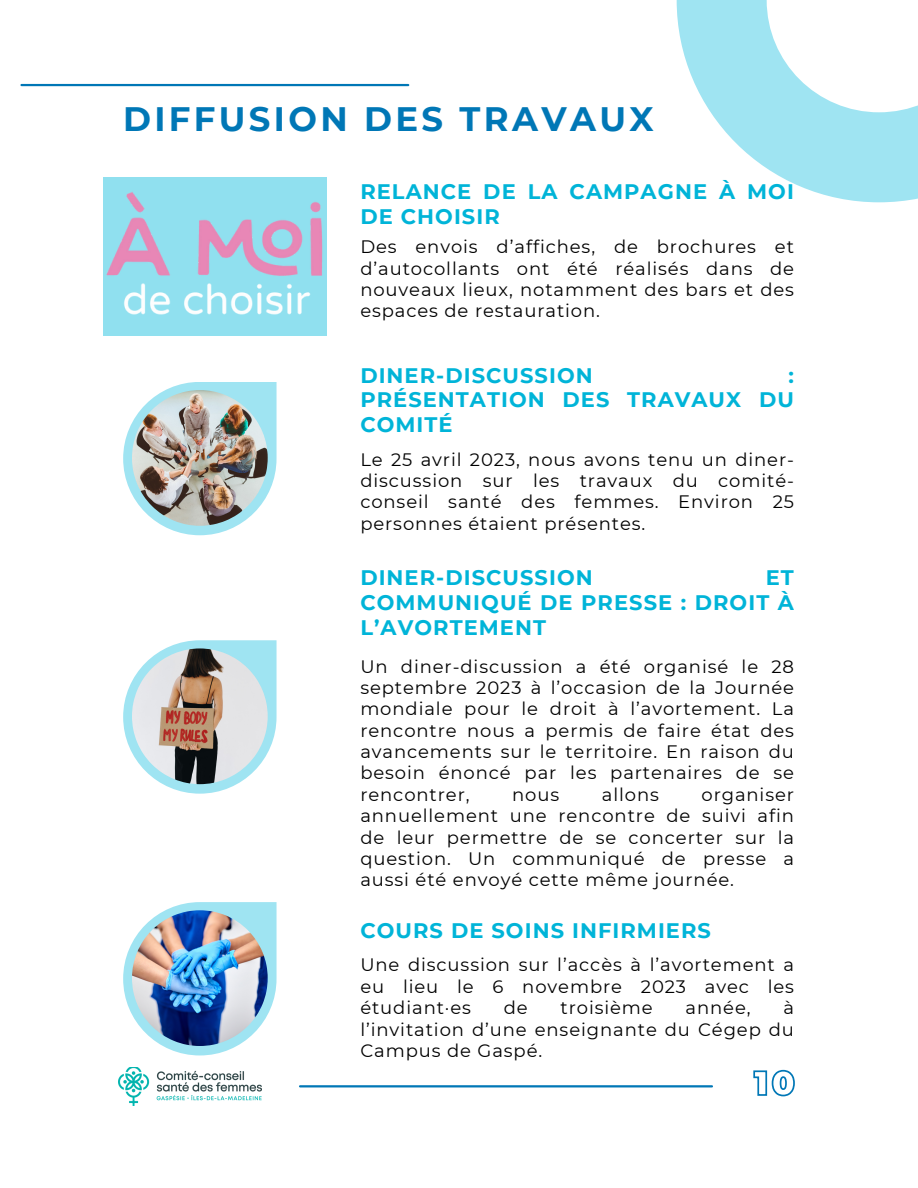
<style>
.page{position:relative;width:918px;height:1188px;background:#fff}
.page>*{position:absolute;margin:0;border:0;box-sizing:border-box;transform-origin:0 0}
.t1{font:700 33.9px "Montserrat";letter-spacing:.1em;color:#0077b6}
.t2{font:700 21px/24.8px "Montserrat";letter-spacing:.05em;color:#00b4d8;text-align:justify}
.t3{font:18px/21.3px "Montserrat";letter-spacing:.05em;color:#000;text-align:justify}
</style>
<div class="page">
<svg style="left:677px;top:0;width:241px;height:202px;fill:#9fe4f2"></svg>
<svg style="left:123px;top:640px;width:154px;height:154px"></svg>
<img style="left:132px;top:648px;width:136px;height:136px">
<svg style="left:123px;top:382px;width:154px;height:153px"></svg>
<img style="left:132px;top:390px;width:136px;height:136px">
<hr style="left:21px;top:84px;width:387px;height:2px;background:#0077b6">
<hr style="left:300px;top:1085px;width:412px;height:2px;background:#0077b6">
<img style="left:118px;top:1067px;width:143px;height:38px">
<svg style="left:123px;top:902px;width:154px;height:153px"></svg>
<img style="left:132px;top:910px;width:136px;height:136px">
<div style="left:103px;top:177px;width:224px;height:159px;background:#90e0ef"></div>
<img style="left:106px;top:192px;width:217px;height:123px">
<svg style="left:753px;top:1069px;width:42px;height:28px"></svg>
<h1 class="t1" style="left:123px;top:98px;width:532px">DIFFUSION DES TRAVAUX</h1>
<p class="t2" style="left:360px;top:179px;width:435px">RELANCE DE LA CAMPAGNE À MOI<br>DE CHOISIR</p>
<p class="t3" style="left:360px;top:236px;width:435px">Des envois d’affiches, de brochures et d’autocollants ont été réalisés dans de nouveaux lieux, notamment des bars et des espaces de restauration.</p>
<p class="t2" style="left:360px;top:363px;width:234px">DINER-DISCUSSION</p>
<p class="t2" style="left:360px;top:363px;width:435px;text-indent:428px">:<br>PRÉSENTATION DES TRAVAUX DU COMITÉ</p>
<p class="t3" style="left:360px;top:448px;width:435px">Le 25 avril 2023, nous avons tenu un diner&shy;discussion sur les travaux du comité&shy;conseil santé des femmes. Environ 25 personnes étaient présentes.</p>
<p class="t2" style="left:360px;top:565px;width:234px">DINER-DISCUSSION</p>
<p class="t2" style="left:360px;top:565px;width:435px;text-indent:405px">ET COMMUNIQUÉ DE PRESSE : DROIT À L’AVORTEMENT</p>
<p class="t3" style="left:360px;top:656px;width:435px">Un diner-discussion a été organisé le 28 septembre 2023 à l’occasion de la Journée mondiale pour le droit à l’avortement. La rencontre nous a permis de faire état des avancements sur le territoire. En raison du besoin énoncé par les partenaires de se rencontrer,</p>
<p class="t3" style="left:360px;top:784px;width:435px;text-indent:341px">organiser annuellement une rencontre de suivi afin de leur permettre de se concerter sur la question. Un communiqué de presse a aussi été envoyé cette même journée.</p>
<p class="t3" style="left:512px;top:784px;width:49px">nous</p>
<p class="t3" style="left:602px;top:784px;width:59px">allons</p>
<p class="t2" style="left:360px;top:918px;width:352px">COURS DE SOINS INFIRMIERS</p>
<p class="t3" style="left:360px;top:954px;width:435px">Une discussion sur l’accès à l’avortement a eu lieu le 6 novembre 2023 avec les étudiant·es</p>
<p class="t3" style="left:504px;top:997px;width:25px">de</p>
<p class="t3" style="left:561px;top:997px;width:94px">troisième</p>
<p class="t3" style="left:686px;top:997px;width:67px">année,</p>
<p class="t3" style="left:360px;top:997px;width:435px;text-indent:423px">à l’invitation d’une enseignante du Cégep du Campus de Gaspé.</p>
</div>
